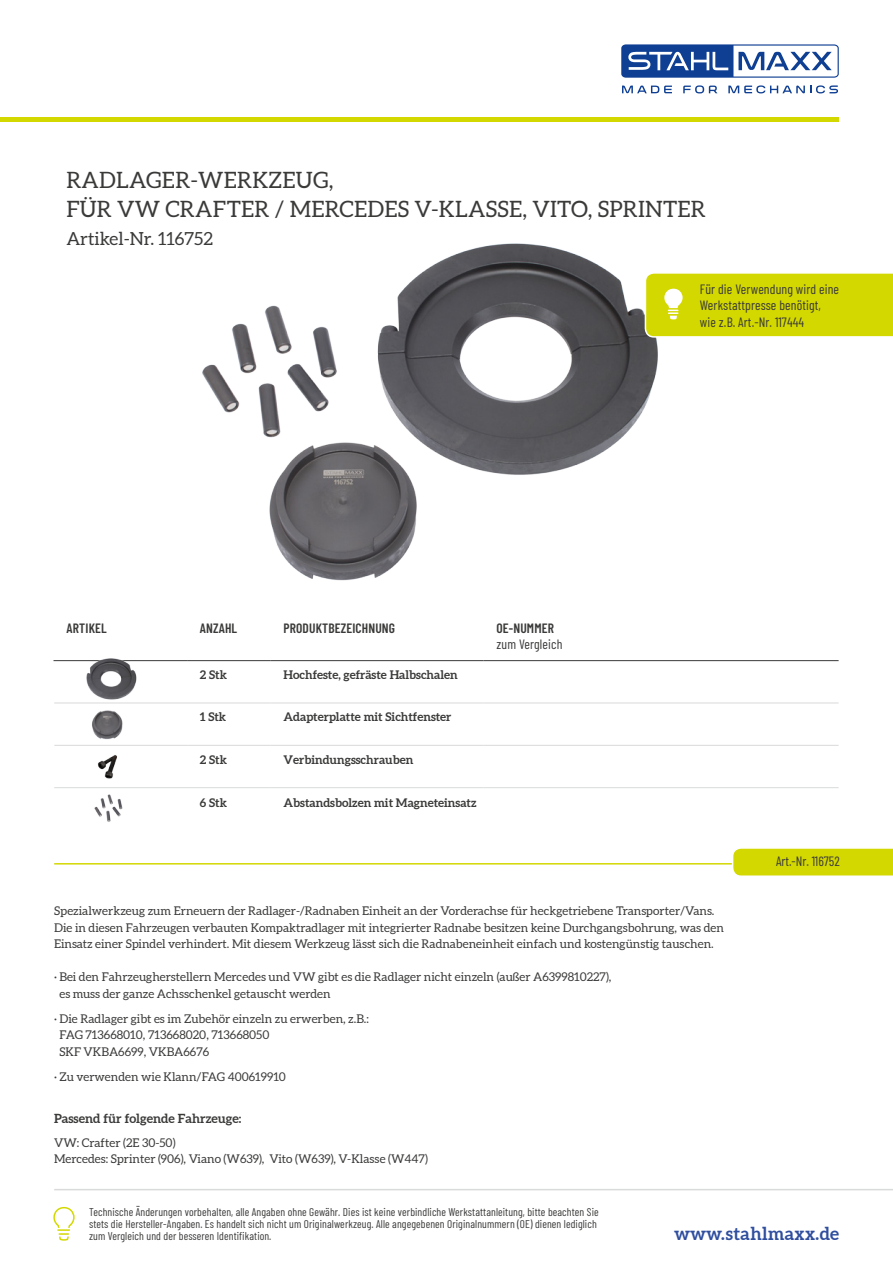
<style>
.page{position:relative;width:893px;height:1263px;background:#fff}
.page>*{position:absolute;margin:0;border:0;box-sizing:border-box;transform-origin:0 0}
.t1{font:22.5px/28.5px "Aleo";letter-spacing:.01em;color:#3a3a39}
.t2{font:18px "Aleo";color:#3a3a39}
.t3{font:700 18px "Aleo";letter-spacing:.02em;color:#2f4e9e}
.t4{font:13.5px/16.2px "Barlow Condensed";letter-spacing:.01em;color:#3a3a39}
.t5{font:600 13.5px "Barlow Condensed";letter-spacing:.01em;color:#3a3a39}
.t6{font:700 12.75px "Aleo";color:#3a3a39}
.t7{font:12px/16.5px "Aleo";color:#3a3a39}
.t8{font:700 12px "Aleo";color:#3a3a39}
.t9{font:11.25px/12px "Barlow Condensed";letter-spacing:.01em;color:#3a3a39}
.s1{font-weight:600}
</style>
<div class="page">
<svg style="left:683px;top:85px;width:34px;height:8px"></svg>
<svg style="left:728px;top:85px;width:110px;height:8px"></svg>
<svg style="left:622px;top:86px;width:50px;height:7px"></svg>
<svg style="left:621px;top:44px;width:218px;height:34px"></svg>
<hr style="left:0;top:118px;width:839px;height:4px;background:#d3d800">
<hr style="left:54px;top:1189px;width:839px;height:1px;background:#d9dada">
<svg style="left:53px;top:1206px;width:22px;height:35px"></svg>
<hr style="left:54px;top:863px;width:785px;height:1px;background:#d3d800">
<svg style="left:732px;top:848px;width:161px;height:28px;background:#d5da0e"></svg>
<img style="left:202px;top:243px;width:456px;height:338px">
<svg style="left:188px;top:661px;width:651px;height:42px"></svg>
<hr style="left:270px;top:661px;width:1px;height:42px;background:#fff">
<hr style="left:483px;top:661px;width:1px;height:42px;background:#fff">
<hr style="left:54px;top:745px;width:133px;height:1px;background:#d9dada">
<hr style="left:187px;top:745px;width:84px;height:1px;background:#d9dada">
<hr style="left:271px;top:745px;width:213px;height:1px;background:#d9dada">
<hr style="left:484px;top:745px;width:355px;height:1px;background:#d9dada">
<hr style="left:54px;top:787px;width:133px;height:1px;background:#d9dada">
<hr style="left:187px;top:787px;width:84px;height:1px;background:#d9dada">
<hr style="left:271px;top:787px;width:213px;height:1px;background:#d9dada">
<hr style="left:484px;top:787px;width:355px;height:1px;background:#d9dada">
<hr style="left:54px;top:660px;width:133px;height:1px;background:#3a3a39">
<hr style="left:54px;top:703px;width:133px;height:1px;background:#d9dada">
<hr style="left:187px;top:703px;width:84px;height:1px;background:#d9dada">
<hr style="left:271px;top:703px;width:213px;height:1px;background:#d9dada">
<hr style="left:484px;top:703px;width:355px;height:1px;background:#d9dada">
<hr style="left:187px;top:660px;width:84px;height:1px;background:#3a3a39">
<hr style="left:271px;top:660px;width:213px;height:1px;background:#3a3a39">
<hr style="left:484px;top:660px;width:355px;height:1px;background:#3a3a39">
<img style="left:82px;top:658px;width:60px;height:46px">
<img style="left:92px;top:710px;width:31px;height:30px">
<img style="left:94px;top:794px;width:29px;height:28px">
<img style="left:97px;top:755px;width:20px;height:24px">
<svg style="left:645px;top:272px;width:248px;height:66px;background:#d6db16"></svg>
<p class="t1" style="left:66px;top:167px;width:641px">RADLAGER-WERKZEUG,<br>FÜR VW CRAFTER / MERCEDES V-KLASSE, VITO, SPRINTER</p>
<p class="t2" style="left:66px;top:228px;width:148px">Artikel-Nr. 116752</p>
<p class="t5" style="left:67px;top:618px;width:42px">ARTIKEL</p>
<p class="t5" style="left:200px;top:618px;width:39px">ANZAHL</p>
<p class="t5" style="left:283px;top:618px;width:113px">PRODUKTBEZEICHNUNG</p>
<p class="t4" style="left:496px;top:619px;width:67px"><span class="s1">OE-NUMMER </span>zum Vergleich</p>
<p class="t8" style="left:200px;top:667px;width:29px">2 Stk</p>
<p class="t8" style="left:283px;top:667px;width:176px">Hochfeste, gefräste Halbschalen</p>
<p class="t8" style="left:200px;top:709px;width:28px">1 Stk</p>
<p class="t8" style="left:283px;top:709px;width:170px">Adapterplatte mit Sichtfenster</p>
<p class="t8" style="left:200px;top:752px;width:29px">2 Stk</p>
<p class="t8" style="left:283px;top:752px;width:131px">Verbindungsschrauben</p>
<p class="t8" style="left:200px;top:795px;width:29px">6 Stk</p>
<p class="t8" style="left:283px;top:795px;width:194px">Abstandsbolzen mit Magneteinsatz</p>
<p class="t4" style="left:700px;top:280px;width:141px">Für die Verwendung wird eine<br>Werkstattpresse benötigt, wie z.B. Art.-Nr. 117444</p>
<p class="t4" style="left:776px;top:852px;width:65px">Art.-Nr. 116752</p>
<p class="t7" style="left:54px;top:903px;width:671px">Spezialwerkzeug zum Erneuern der Radlager-/Radnaben Einheit an der Vorderachse für heckgetriebene Transporter/Vans.<br>Die in diesen Fahrzeugen verbauten Kompaktradlager mit integrierter Radnabe besitzen keine Durchgangsbohrung, was den<br>Einsatz einer Spindel verhindert. Mit diesem Werkzeug lässt sich die Radnabeneinheit einfach und kostengünstig tauschen.</p>
<p class="t7" style="left:59px;top:969px;width:553px;text-indent:-5px">· Bei den Fahrzeugherstellern Mercedes und VW gibt es die Radlager nicht einzeln (außer A6399810227), es muss der ganze Achsschenkel getauscht werden</p>
<p class="t7" style="left:59px;top:1011px;width:311px;text-indent:-5px">· Die Radlager gibt es im Zubehör einzeln zu erwerben, z.B.:<br>FAG 713668010, 713668020, 713668050<br>SKF VKBA6699, VKBA6676</p>
<p class="t7" style="left:54px;top:1069px;width:234px">· Zu verwenden wie Klann/FAG 400619910</p>
<p class="t6" style="left:54px;top:1110px;width:189px">Passend für folgende Fahrzeuge:</p>
<p class="t7" style="left:54px;top:1135px;width:123px">VW: Crafter (2E 30-50)</p>
<p class="t7" style="left:54px;top:1151px;width:375px">Mercedes: Sprinter (906), Viano (W639), Vito (W639), V-Klasse (W447)</p>
<p class="t9" style="left:89px;top:1205px;width:511px">Technische Änderungen vorbehalten, alle Angaben ohne Gewähr. Dies ist keine verbindliche Werkstattanleitung, bitte beachten Sie stets die Hersteller-Angaben. Es handelt sich nicht um Originalwerkzeug. Alle angegebenen Originalnummern (OE) dienen lediglich zum Vergleich und der besseren Identifikation.</p>
<h2 class="t3" style="left:674px;top:1223px;width:166px">www.stahlmaxx.de</h2>
</div>
